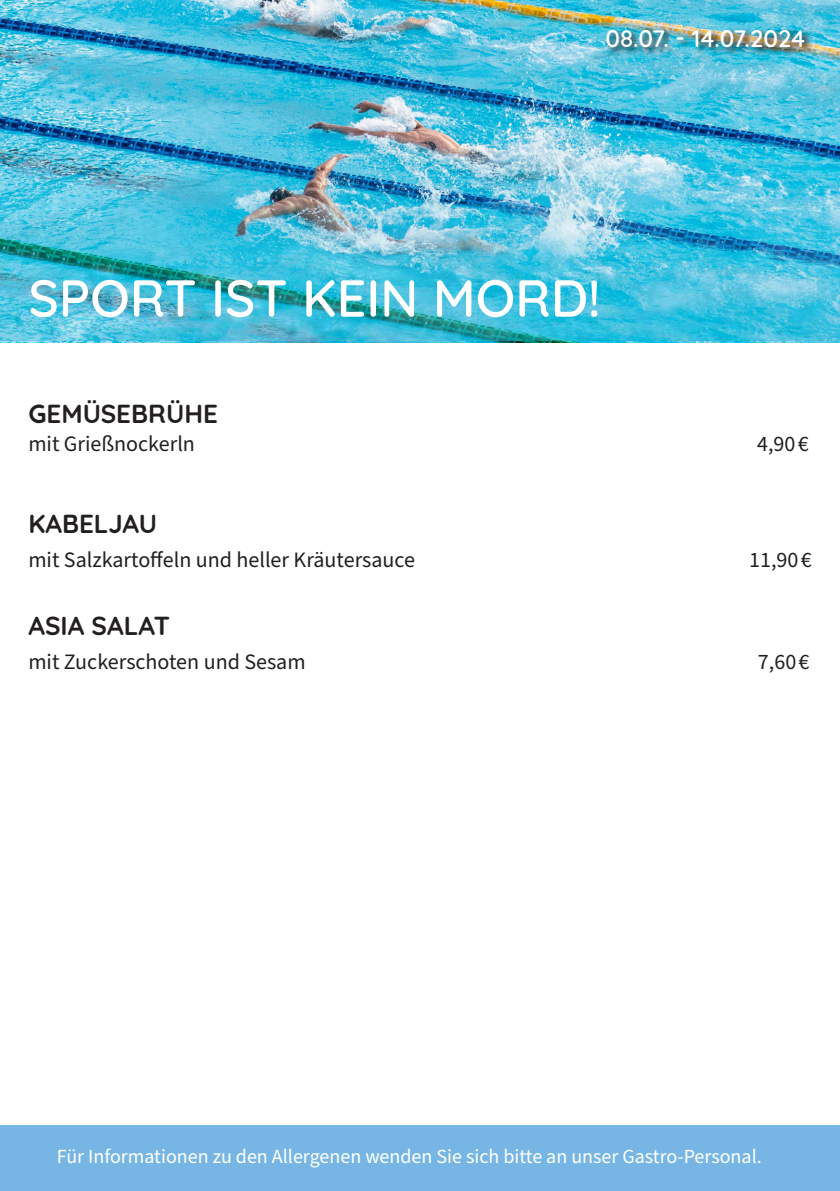
<style>
.page{position:relative;width:840px;height:1191px;background:#fff}
.page>*{position:absolute;margin:0;border:0;box-sizing:border-box;transform-origin:0 0}
.t1{font:600 52px "Quicksand";color:#fff}
.t2{font:700 26px "Quicksand";color:#231f20}
.t3{font:600 24px "Quicksand";letter-spacing:-.005em;color:#fff}
.t4{font:22px "Source Sans Pro";color:#231f20}
.t5{font:20px "Source Sans Pro";color:#fff}
</style>
<div class="page">
<img style="left:0;top:0;width:839px;height:343px">
<img style="left:604px;top:27px;width:209px;height:30px">
<div style="left:0;top:1125px;width:839px;height:66px;background:#77b6e4"></div>
<img style="left:0;top:102px;width:839px;height:238px">
<p class="t3" style="left:605px;top:20px;width:201px">08.07. - 14.07.2024</p>
<p class="t1" style="left:28px;top:258px;width:573px">SPORT IST KEIN MORD!</p>
<p class="t2" style="left:28px;top:392px;width:191px">GEMÜSEBRÜHE</p>
<p class="t4" style="left:28px;top:429px;width:168px">mit Grießnockerln</p>
<p class="t4" style="left:756px;top:429px;width:53px">4,90 €</p>
<p class="t2" style="left:28px;top:502px;width:130px">KABELJAU</p>
<p class="t4" style="left:28px;top:545px;width:388px">mit Salzkartoffeln und heller Kräutersauce</p>
<p class="t4" style="left:748px;top:545px;width:64px">11,90 €</p>
<p class="t2" style="left:28px;top:604px;width:143px">ASIA SALAT</p>
<p class="t4" style="left:28px;top:647px;width:278px">mit Zuckerschoten und Sesam</p>
<p class="t4" style="left:757px;top:647px;width:53px">7,60 €</p>
<p class="t5" style="left:57px;top:1142px;width:706px">Für Informationen zu den Allergenen wenden Sie sich bitte an unser Gastro-Personal.</p>
</div>
